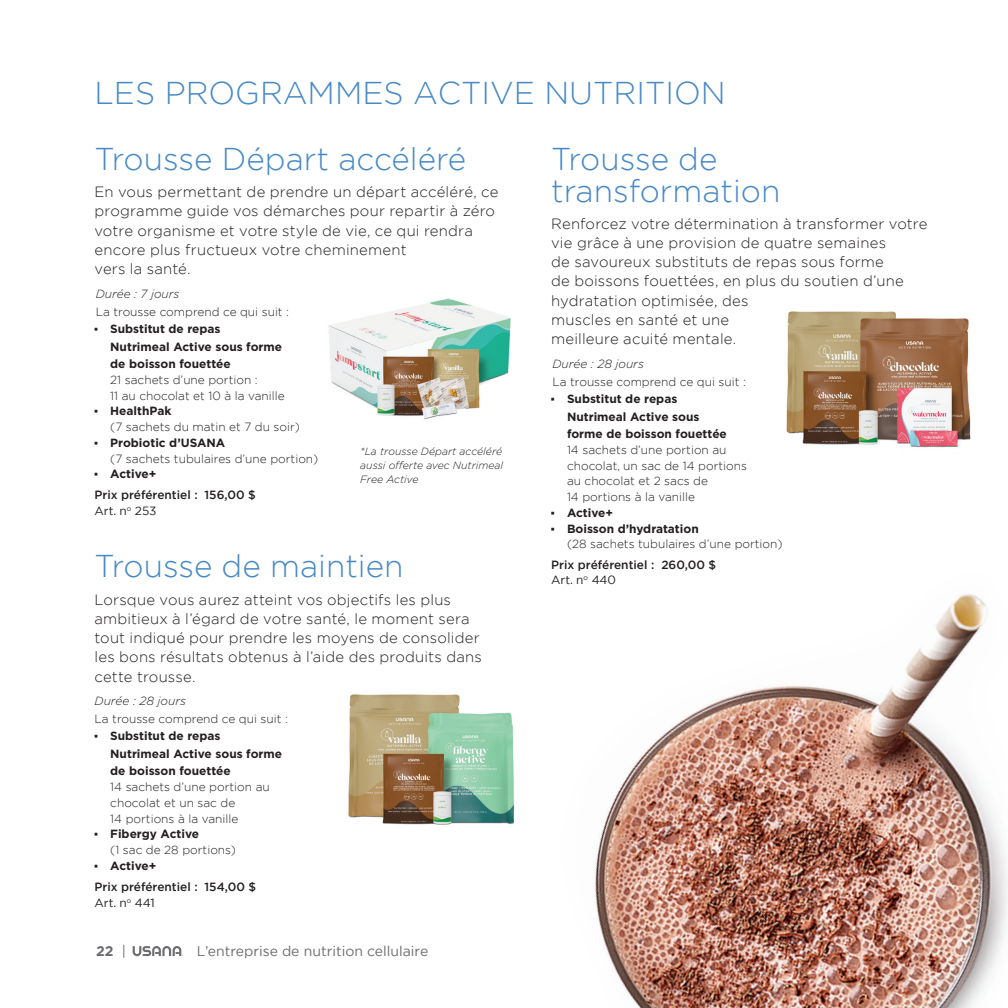
<style>
.page{position:relative;width:1008px;height:1008px;background:#fff}
.page>*{position:absolute;margin:0;border:0;box-sizing:border-box;transform-origin:0 0}
.t1{font:300 31.5px/31.5px "Gotham";color:#4689c7}
.t2{font:300 14.88px/19.2px "Gotham";letter-spacing:.01em;color:#231f20}
.t3{font:14px "Gotham";color:#6c6d70}
.t4{font:700 14px "Gotham";color:#6c6d70}
.t5{font:300 11.9px/17.5px "Gotham";color:#231f20}
.t6{font:700 11.9px/17.5px "Gotham";color:#231f20}
.t7{font:500 11.9px/15.8px "Gotham";color:#231f20}
.t8{font:italic 300 11.9px "Gotham";color:#231f20}
.t9{font:italic 300 10.5px/14px "Gotham";color:#231f20;text-align:justify}
.s1{font-weight:900}
.s2{font-weight:700}
.s3{font-weight:400}
</style>
<div class="page">
<svg style="left:133px;top:946px;width:50px;height:10px"></svg>
<img style="left:786px;top:311px;width:185px;height:137px">
<img style="left:328px;top:298px;width:183px;height:122px">
<img style="left:348px;top:694px;width:167px;height:131px">
<img style="left:595px;top:594px;width:413px;height:414px">
<h1 class="t1" style="left:94px;top:76px;width:633px">LES PROGRAMMES ACTIVE NUTRITION</h1>
<h1 class="t1" style="left:94px;top:142px;width:373px">Trousse Départ accéléré</h1>
<p class="t2" style="left:94px;top:182px;width:406px">En vous permettant de prendre un départ accéléré, ce programme guide vos démarches pour repartir à zéro votre organisme et votre style de vie, ce qui rendra encore plus fructueux votre cheminement<br>vers la santé.</p>
<p class="t8" style="left:96px;top:286px;width:85px">Durée : 7 jours</p>
<p class="t5" style="left:94px;top:302px;width:196px">La trousse comprend ce qui suit : <span class="s1">·</span> <span class="s2">Substitut de repas</span></p>
<p class="t6" style="left:110px;top:337px;width:173px">Nutrimeal Active sous forme de boisson fouettée</p>
<p class="t5" style="left:110px;top:370px;width:149px">21 sachets d’une portion :</p>
<p class="t5" style="left:110px;top:386px;width:176px">11 au chocolat et 10 à la vanille</p>
<p class="t6" style="left:94px;top:402px;width:79px"><span class="s1">·</span> HealthPak</p>
<p class="t5" style="left:110px;top:418px;width:191px">(7 sachets du matin et 7 du soir)</p>
<p class="t6" style="left:94px;top:434px;width:132px"><span class="s1">·</span> Probiotic d’USANA</p>
<p class="t5" style="left:110px;top:449px;width:210px">(7 sachets tubulaires d’une portion)</p>
<p class="t6" style="left:94px;top:465px;width:63px"><span class="s1">·</span> Active+</p>
<p class="t7" style="left:94px;top:487px;width:163px">Prix préférentiel : 156,00 $<br><span class="s3">Art. n</span><sup>o</sup> <span class="s3">253</span></p>
<h1 class="t1" style="left:94px;top:550px;width:311px">Trousse de maintien</h1>
<p class="t2" style="left:94px;top:589px;width:389px">Lorsque vous aurez atteint vos objectifs les plus ambitieux à l’égard de votre santé, le moment sera tout indiqué pour prendre les moyens de consolider les bons résultats obtenus à l’aide des produits dans cette trousse.</p>
<p class="t8" style="left:94px;top:694px;width:93px">Durée : 28 jours</p>
<p class="t5" style="left:94px;top:710px;width:195px">La trousse comprend ce qui suit : <span class="s1">·</span> <span class="s2">Substitut de repas</span></p>
<p class="t6" style="left:110px;top:745px;width:173px">Nutrimeal Active sous forme de boisson fouettée</p>
<p class="t5" style="left:110px;top:778px;width:161px">14 sachets d’une portion au</p>
<p class="t5" style="left:110px;top:794px;width:127px">chocolat et un sac de</p>
<p class="t5" style="left:110px;top:809px;width:130px">14 portions à la vanille</p>
<p class="t6" style="left:94px;top:825px;width:106px"><span class="s1">·</span> Fibergy Active</p>
<p class="t5" style="left:110px;top:841px;width:127px">(1 sac de 28 portions)</p>
<p class="t6" style="left:94px;top:857px;width:63px"><span class="s1">·</span> Active+</p>
<p class="t7" style="left:94px;top:879px;width:163px">Prix préférentiel : 154,00 $<br><span class="s3">Art. n</span><sup>o</sup> <span class="s3">441</span></p>
<p class="t9" style="left:360px;top:444px;width:144px">*La trousse Départ accéléré aussi offerte avec Nutrimeal Free Active</p>
<p class="t4" style="left:96px;top:942px;width:31px">22 <span class="s3">|</span></p>
<p class="t3" style="left:197px;top:942px;width:233px">L’entreprise de nutrition cellulaire</p>
<h1 class="t1" style="left:551px;top:142px;width:231px">Trousse de transformation</h1>
<p class="t2" style="left:551px;top:213px;width:378px">Renforcez votre détermination à transformer votre vie grâce à une provision de quatre semaines<br>de savoureux substituts de repas sous forme<br>de boissons fouettées, en plus du soutien d’une hydratation optimisée, des<br>muscles en santé et une<br>meilleure acuité mentale.</p>
<p class="t8" style="left:552px;top:356px;width:93px">Durée : 28 jours</p>
<p class="t5" style="left:552px;top:372px;width:195px">La trousse comprend ce qui suit :</p>
<p class="t6" style="left:551px;top:390px;width:128px"><span class="s1">·</span> Substitut de repas</p>
<p class="t6" style="left:567px;top:407px;width:134px">Nutrimeal Active sous</p>
<p class="t6" style="left:567px;top:425px;width:161px">forme de boisson fouettée</p>
<p class="t5" style="left:567px;top:440px;width:161px">14 sachets d’une portion au</p>
<p class="t5" style="left:567px;top:456px;width:182px">chocolat, un sac de 14 portions</p>
<p class="t5" style="left:567px;top:472px;width:143px">au chocolat et 2 sacs de</p>
<p class="t5" style="left:567px;top:488px;width:130px">14 portions à la vanille</p>
<p class="t6" style="left:551px;top:504px;width:63px"><span class="s1">·</span> Active+</p>
<p class="t6" style="left:551px;top:520px;width:149px"><span class="s1">·</span> Boisson d’hydratation</p>
<p class="t5" style="left:567px;top:535px;width:217px">(28 sachets tubulaires d’une portion)</p>
<p class="t7" style="left:551px;top:558px;width:166px;line-height:14.9px">Prix préférentiel : 260,00 $<br><span class="s3">Art. n</span><sup>o</sup> <span class="s3">440</span></p>
</div>
